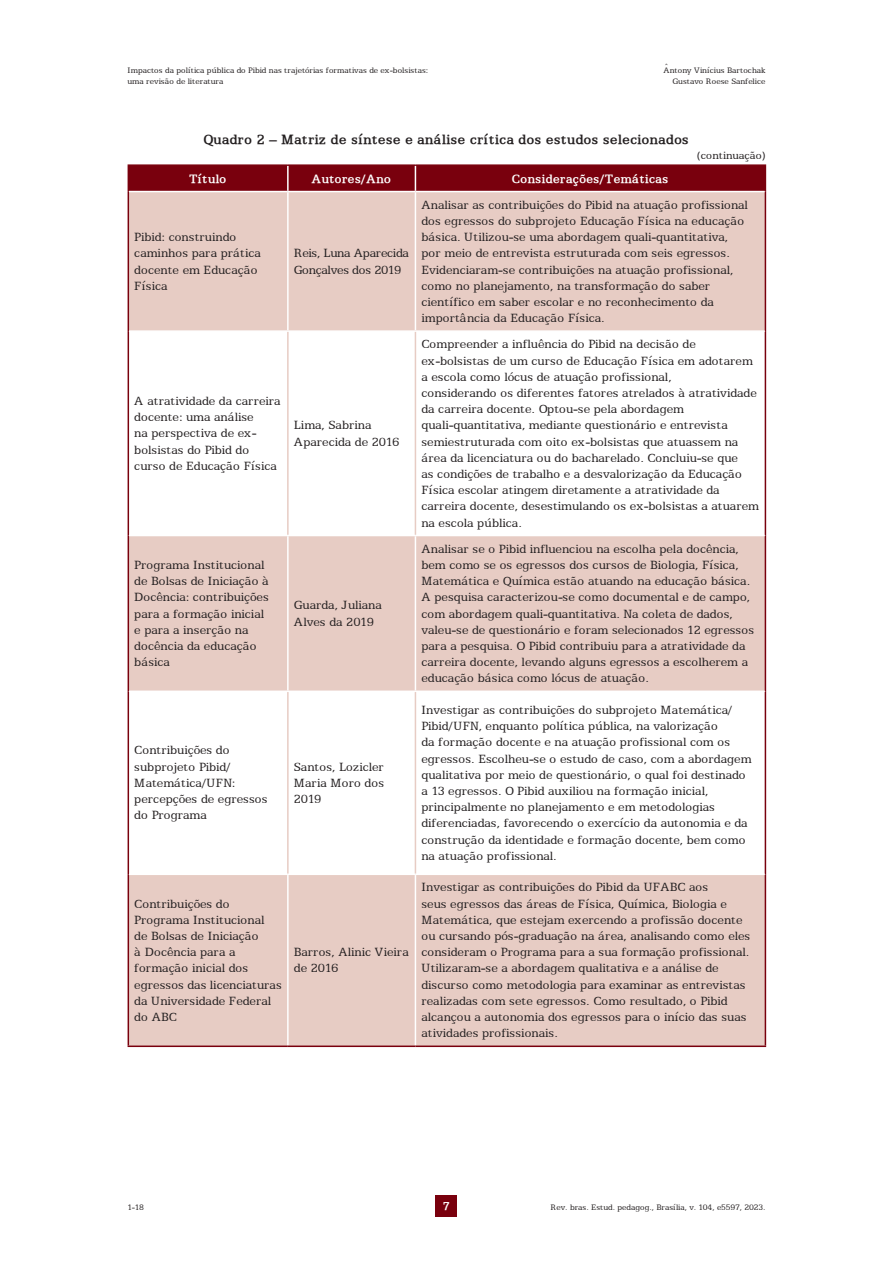
<style>
.page{position:relative;width:893px;height:1263px;background:#fff}
.page>*{position:absolute;margin:0;border:0;box-sizing:border-box;transform-origin:0 0}
._01_-_Titulo_Tabelas__quadros__graficos_e{font:700 15px "Eggo";color:#231f20}
.t1{font:13.5px/16.2px "Eggo Normal";color:#231f20}
.t2{font:700 13.5px "Eggo";color:#fff}
.t3{font:13.5px/16.2px "Eggo Normal";letter-spacing:-.02em;color:#231f20}
.t4{font:700 12.75px "Eggo";color:#fff}
._01_-_Fonte_da_tabela{font:12px "Eggo Normal";color:#231f20}
.t5{font:9px/10.5px "Eggo Normal";color:#231f20}
</style>
<div class="page">
<div style="left:436px;top:1195px;width:21px;height:21px;background:#79000d"></div>
<div style="left:129px;top:192px;width:636px;height:853px;background:#e7ccc4"></div>
<svg style="left:129px;top:332px;width:636px;height:541px"></svg>
<hr style="left:128px;top:192px;width:1px;height:139px;background:#79000d">
<hr style="left:765px;top:192px;width:1px;height:139px;background:#79000d">
<hr style="left:128px;top:331px;width:1px;height:204px;background:#79000d">
<hr style="left:765px;top:331px;width:1px;height:204px;background:#79000d">
<hr style="left:128px;top:535px;width:1px;height:156px;background:#79000d">
<hr style="left:765px;top:535px;width:1px;height:156px;background:#79000d">
<hr style="left:128px;top:691px;width:1px;height:183px;background:#79000d">
<hr style="left:765px;top:691px;width:1px;height:183px;background:#79000d">
<hr style="left:128px;top:874px;width:1px;height:171px;background:#79000d">
<hr style="left:765px;top:874px;width:1px;height:171px;background:#79000d">
<hr style="left:128px;top:164px;width:160px;height:2px;background:#79000d">
<hr style="left:288px;top:164px;width:127px;height:2px;background:#79000d">
<hr style="left:415px;top:164px;width:351px;height:2px;background:#79000d">
<hr style="left:287px;top:192px;width:2px;height:138px;background:#fff">
<hr style="left:415px;top:192px;width:1px;height:138px;background:#fff">
<hr style="left:129px;top:330px;width:159px;height:2px;background:#fff">
<hr style="left:288px;top:330px;width:127px;height:2px;background:#fff">
<hr style="left:415px;top:330px;width:350px;height:2px;background:#fff">
<hr style="left:129px;top:535px;width:159px;height:1px;background:#fff">
<hr style="left:288px;top:535px;width:127px;height:1px;background:#fff">
<hr style="left:287px;top:536px;width:2px;height:154px;background:#fff">
<hr style="left:415px;top:535px;width:350px;height:1px;background:#fff">
<hr style="left:415px;top:536px;width:1px;height:154px;background:#fff">
<hr style="left:129px;top:690px;width:159px;height:2px;background:#fff">
<hr style="left:288px;top:690px;width:127px;height:2px;background:#fff">
<hr style="left:415px;top:690px;width:350px;height:2px;background:#fff">
<hr style="left:129px;top:873px;width:159px;height:2px;background:#fff">
<hr style="left:288px;top:873px;width:127px;height:2px;background:#fff">
<hr style="left:287px;top:875px;width:2px;height:170px;background:#fff">
<hr style="left:415px;top:873px;width:350px;height:2px;background:#fff">
<hr style="left:415px;top:875px;width:1px;height:170px;background:#fff">
<div style="left:128px;top:165px;width:638px;height:27px;background:#79000d"></div>
<hr style="left:129px;top:191px;width:159px;height:1px;background:#fff">
<hr style="left:288px;top:191px;width:127px;height:1px;background:#fff">
<hr style="left:415px;top:191px;width:350px;height:1px;background:#fff">
<hr style="left:287px;top:692px;width:2px;height:181px;background:#e7ccc4">
<hr style="left:415px;top:692px;width:1px;height:181px;background:#e7ccc4">
<hr style="left:287px;top:332px;width:2px;height:203px;background:#e7ccc4">
<hr style="left:415px;top:332px;width:1px;height:203px;background:#e7ccc4">
<hr style="left:128px;top:1045px;width:160px;height:2px;background:#79000d">
<hr style="left:288px;top:1045px;width:127px;height:2px;background:#79000d">
<hr style="left:415px;top:1045px;width:351px;height:2px;background:#79000d">
<p class="t5" style="left:128px;top:64px;width:302px">Impactos da política pública do Pibid nas trajetórias formativas de ex-bolsistas: uma revisão de literatura</p>
<p class="t5" style="left:663px;top:64px;width:104px;text-align:right">Ântony Vinícius Bartochak<br>Gustavo Roese Sanfelice</p>
<p class="_01_-_Titulo_Tabelas__quadros__graficos_e" style="left:204px;top:128px;width:487px">Quadro 2 – Matriz de síntese e análise crítica dos estudos selecionados</p>
<p class="t2" style="left:189px;top:168px;width:39px">Título</p>
<p class="t2" style="left:312px;top:168px;width:81px">Autores/Ano</p>
<p class="t2" style="left:512px;top:168px;width:158px">Considerações/Temáticas</p>
<p class="_01_-_Fonte_da_tabela" style="left:697px;top:146px;width:70px">(continuação)</p>
<p class="t1" style="left:134px;top:227px;width:128px">Pibid: construindo caminhos para prática docente em Educação<br>Física</p>
<p class="t1" style="left:134px;top:391px;width:148px">A atratividade da carreira docente: uma análise<br>na perspectiva de ex&shy;bolsistas do Pibid do curso de Educação Física</p>
<p class="t1" style="left:134px;top:555px;width:136px">Programa Institucional de Bolsas de Iniciação à<br>Docência: contribuições para a formação inicial e para a inserção na docência da educação básica</p>
<p class="t1" style="left:134px;top:741px;width:135px">Contribuições do subprojeto Pibid/<br>Matemática/UFN: percepções de egressos do Programa</p>
<p class="t1" style="left:134px;top:894px;width:149px">Contribuições do<br>Programa Institucional<br>de Bolsas de Iniciação<br>à Docência para a formação inicial dos egressos das licenciaturas da Universidade Federal do ABC</p>
<p class="t3" style="left:294px;top:244px;width:117px">Reis, Luna Aparecida<br>Gonçalves dos 2019</p>
<p class="t1" style="left:294px;top:416px;width:107px">Lima, Sabrina<br>Aparecida de 2016</p>
<p class="t1" style="left:294px;top:596px;width:89px">Guarda, Juliana<br>Alves da 2019</p>
<p class="t1" style="left:294px;top:757px;width:92px;text-align:justify">Santos, Lozicler Maria Moro dos 2019</p>
<p class="t1" style="left:294px;top:943px;width:116px">Barros, Alinic Vieira de 2016</p>
<p class="t1" style="left:421px;top:195px;width:328px">Analisar as contribuições do Pibid na atuação profissional dos egressos do subprojeto Educação Física na educação básica. Utilizou-se uma abordagem quali-quantitativa, por meio de entrevista estruturada com seis egressos.<br>Evidenciaram-se contribuições na atuação profissional, como no planejamento, na transformação do saber científico em saber escolar e no reconhecimento da importância da Educação Física.</p>
<p class="t1" style="left:421px;top:335px;width:339px">Compreender a influência do Pibid na decisão de ex-bolsistas de um curso de Educação Física em adotarem a escola como lócus de atuação profissional,<br>considerando os diferentes fatores atrelados à atratividade da carreira docente. Optou-se pela abordagem quali-quantitativa, mediante questionário e entrevista semiestruturada com oito ex-bolsistas que atuassem na área da licenciatura ou do bacharelado. Concluiu-se que<br>as condições de trabalho e a desvalorização da Educação Física escolar atingem diretamente a atratividade da carreira docente, desestimulando os ex-bolsistas a atuarem na escola pública.</p>
<p class="t1" style="left:421px;top:539px;width:334px">Analisar se o Pibid influenciou na escolha pela docência, bem como se os egressos dos cursos de Biologia, Física, Matemática e Química estão atuando na educação básica.<br>A pesquisa caracterizou-se como documental e de campo, com abordagem quali-quantitativa. Na coleta de dados, valeu-se de questionário e foram selecionados 12 egressos para a pesquisa. O Pibid contribuiu para a atratividade da carreira docente, levando alguns egressos a escolherem a educação básica como lócus de atuação.</p>
<p class="t1" style="left:421px;top:700px;width:332px">Investigar as contribuições do subprojeto Matemática/ Pibid/UFN, enquanto política pública, na valorização<br>da formação docente e na atuação profissional com os egressos. Escolheu-se o estudo de caso, com a abordagem qualitativa por meio de questionário, o qual foi destinado a 13 egressos. O Pibid auxiliou na formação inicial, principalmente no planejamento e em metodologias diferenciadas, favorecendo o exercício da autonomia e da construção da identidade e formação docente, bem como na atuação profissional.</p>
<p class="t1" style="left:421px;top:878px;width:330px">Investigar as contribuições do Pibid da UFABC aos<br>seus egressos das áreas de Física, Química, Biologia e Matemática, que estejam exercendo a profissão docente ou cursando pós-graduação na área, analisando como eles consideram o Programa para a sua formação profissional.<br>Utilizaram-se a abordagem qualitativa e a análise de discurso como metodologia para examinar as entrevistas realizadas com sete egressos. Como resultado, o Pibid alcançou a autonomia dos egressos para o início das suas atividades profissionais.</p>
<p class="t4" style="left:443px;top:1196px;width:9px">7</p>
<p class="t5" style="left:128px;top:1201px;width:18px">1-18</p>
<p class="t5" style="left:551px;top:1201px;width:216px">Rev. bras. Estud. pedagog., Brasília, v. 104, e5597, 2023.</p>
</div>
